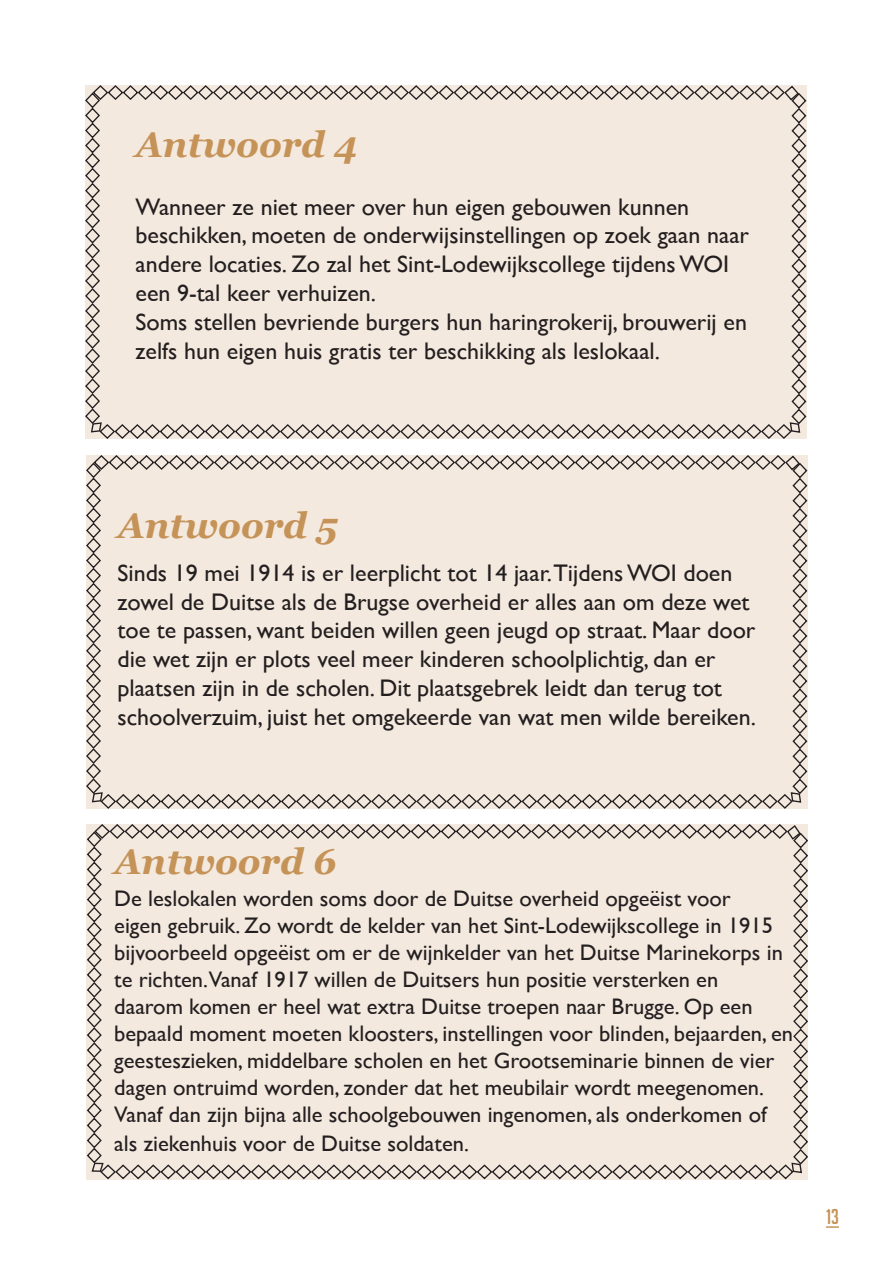
<style>
.page{position:relative;width:893px;height:1263px;background:#fff}
.page>*{position:absolute;margin:0;border:0;box-sizing:border-box;transform-origin:0 0}
.tussentitel{font:italic 700 36px "Georgia";color:#c59358}
.tekst{font:24px "Gill Sans";color:#231f20}
.tekst-2{font:22.5px/27px "Gill Sans";color:#231f20}
.t1{font:21px "Big Noodle Titling";color:#c59358}
</style>
<div class="page">
<svg style="left:826px;top:1226px;width:13px;height:2px"></svg>
<div style="left:85px;top:85px;width:722px;height:354px;background:#f4e9de"></div>
<div style="left:86px;top:455px;width:722px;height:354px;background:#f4e9de"></div>
<div style="left:86px;top:824px;width:722px;height:356px;background:#f4e9de"></div>
<p class="tussentitel" style="left:136px;top:118px;width:224px">Antwoord 4</p>
<p class="tekst" style="left:136px;top:192px;width:555px">Wanneer ze niet meer over hun eigen gebouwen kunnen</p>
<p class="tekst" style="left:136px;top:221px;width:615px">beschikken, moeten de onderwijsinstellingen op zoek gaan naar</p>
<p class="tekst" style="left:136px;top:250px;width:595px">andere locaties. Zo zal het Sint-Lodewijkscollege tijdens WOI</p>
<p class="tekst" style="left:136px;top:279px;width:242px">een 9-tal keer verhuizen.</p>
<p class="tekst" style="left:136px;top:308px;width:613px">Soms stellen bevriende burgers hun haringrokerij, brouwerij en</p>
<p class="tekst" style="left:136px;top:336px;width:526px">zelfs hun eigen huis gratis ter beschikking als leslokaal.</p>
<p class="tussentitel" style="left:117px;top:498px;width:222px">Antwoord 5</p>
<p class="tekst" style="left:117px;top:559px;width:616px">Sinds 19 mei 1914 is er leerplicht tot 14 jaar.Tijdens WOI doen</p>
<p class="tekst" style="left:117px;top:587px;width:634px">zowel de Duitse als de Brugse overheid er alles aan om deze wet</p>
<p class="tekst" style="left:117px;top:616px;width:639px">toe te passen, want beiden willen geen jeugd op straat. Maar door</p>
<p class="tekst" style="left:117px;top:645px;width:599px">die wet zijn er plots veel meer kinderen schoolplichtig, dan er</p>
<p class="tekst" style="left:117px;top:674px;width:606px">plaatsen zijn in de scholen. Dit plaatsgebrek leidt dan terug tot</p>
<p class="tekst" style="left:117px;top:703px;width:640px">schoolverzuim, juist het omgekeerde van wat men wilde bereiken.</p>
<p class="tussentitel" style="left:114px;top:835px;width:224px">Antwoord 6</p>
<p class="tekst-2" style="left:114px;top:885px;width:618px">De leslokalen worden soms door de Duitse overheid opgeëist voor</p>
<p class="tekst-2" style="left:114px;top:912px;width:670px">eigen gebruik. Zo wordt de kelder van het Sint-Lodewijkscollege in 1915 bijvoorbeeld opgeëist om er de wijnkelder van het Duitse Marinekorps in</p>
<p class="tekst-2" style="left:114px;top:966px;width:605px">te richten.Vanaf 1917 willen de Duitsers hun positie versterken en</p>
<p class="tekst-2" style="left:114px;top:993px;width:640px">daarom komen er heel wat extra Duitse troepen naar Brugge. Op een</p>
<p class="tekst-2" style="left:114px;top:1020px;width:680px">bepaald moment moeten kloosters, instellingen voor blinden, bejaarden, en geesteszieken, middelbare scholen en het Grootseminarie binnen de vier dagen ontruimd worden, zonder dat het meubilair wordt meegenomen.</p>
<p class="tekst-2" style="left:114px;top:1101px;width:654px">Vanaf dan zijn bijna alle schoolgebouwen ingenomen, als onderkomen of</p>
<p class="tekst-2" style="left:114px;top:1130px;width:356px">als ziekenhuis voor de Duitse soldaten.</p>
<p class="t1" style="left:826px;top:1205px;width:14px">13</p>
</div>
